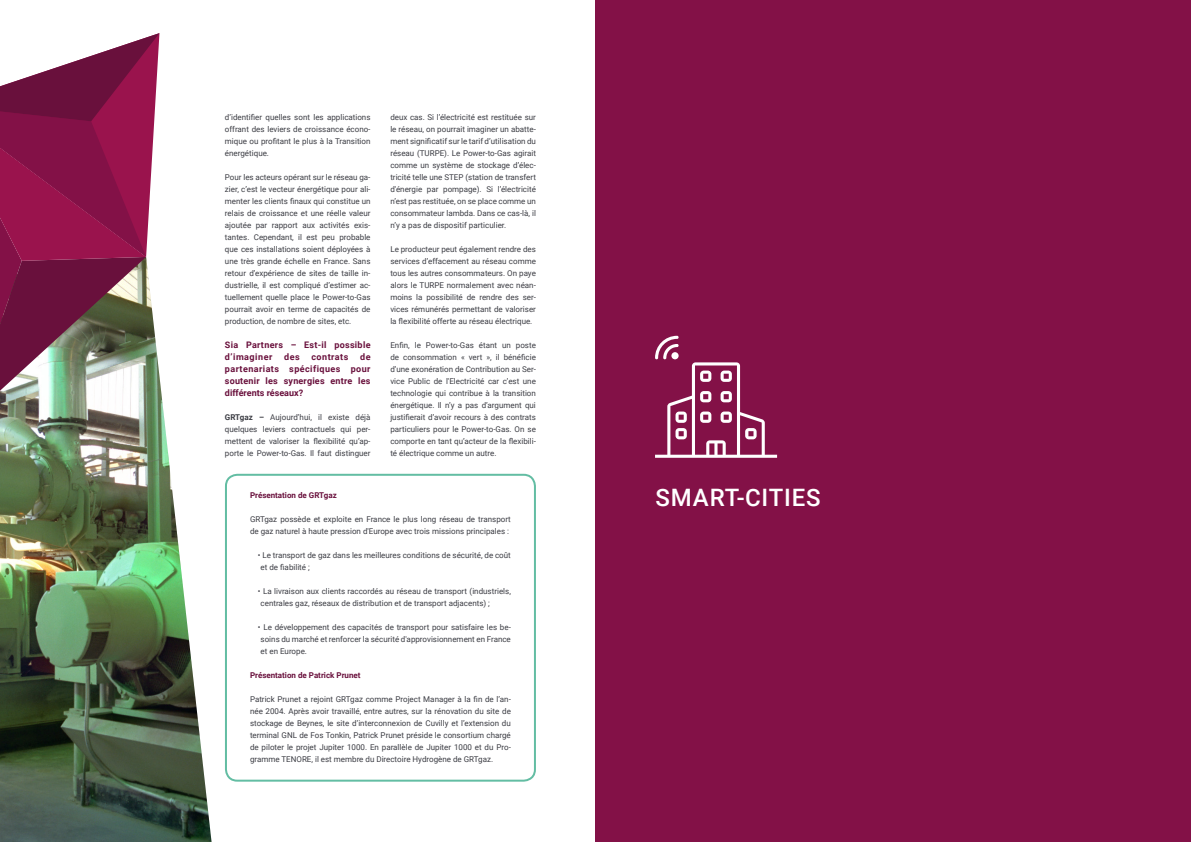
<style>
.page{position:relative;width:1191px;height:842px;background:#fff}
.page>*{position:absolute;margin:0;border:0;box-sizing:border-box;transform-origin:0 0}
.t1{font:500 24px "Roboto";letter-spacing:.035em;color:#fff}
.t2{font:700 9px/12px "Roboto";letter-spacing:.02em;color:#69103c}
.t3{font:700 9px "Roboto";letter-spacing:.055em;color:#69103c}
.t4{font:8px/12px "Roboto";color:#3b3c43;text-align:justify}
.t5{font:700 8px "Roboto";color:#69103c}
.s1{font-weight:700}
</style>
<div class="page">
<img style="left:0;top:373px;width:211px;height:469px">
<div style="left:225px;top:474px;width:311px;height:308px;border:2px solid #63bda3;border-radius:11px"></div>
<svg style="left:0;top:33px;width:159px;height:358px;background:#924666"></svg>
<div style="left:595px;top:0;width:596px;height:842px;background:#831147"></div>
<svg style="left:655px;top:336px;width:122px;height:122px"></svg>
<div style="left:671px;top:352px;width:7px;height:7px;background:#fff;border-radius:50%"></div>
<p class="t4" style="left:225px;top:110px;width:147px">d’identifier quelles sont les applications offrant des leviers de croissance écono&shy;mique ou profitant le plus à la Transition énergétique.</p>
<p class="t4" style="left:225px;top:170px;width:147px">Pour les acteurs opérant sur le réseau ga&shy;zier, c’est le vecteur énergétique pour ali&shy;menter les clients finaux qui constitue un relais de croissance et une réelle valeur ajoutée par rapport aux activités exis&shy;tantes. Cependant, il est peu probable que ces installations soient déployées à une très grande échelle en France. Sans retour d’expérience de sites de taille in&shy;dustrielle, il est compliqué d’estimer ac&shy;tuellement quelle place le Power-to-Gas pourrait avoir en terme de capacités de production, de nombre de sites, etc.</p>
<p class="t2" style="left:225px;top:338px;width:147px">Sia Partners – Est-il possible d’imaginer</p>
<p class="t4" style="left:390px;top:110px;width:147px">deux cas. Si l’électricité est restituée sur le réseau, on pourrait imaginer un abatte&shy;ment significatif sur le tarif d’utilisation du réseau (TURPE). Le Power-to-Gas agirait comme un système de stockage d’élec&shy;tricité telle une STEP (station de transfert d'énergie par pompage). Si l’électricité n’est pas restituée, on se place comme un consommateur lambda. Dans ce cas-là, il n’y a pas de dispositif particulier.</p>
<p class="t4" style="left:390px;top:242px;width:147px">Le producteur peut également rendre des services d’effacement au réseau comme tous les autres consommateurs. On paye alors le TURPE normalement avec néan&shy;moins la possibilité de rendre des ser&shy;vices rémunérés permettant de valoriser la flexibilité offerte au réseau électrique.</p>
<p class="t4" style="left:390px;top:338px;width:147px">Enfin, le Power-to-Gas étant un poste de consommation « vert », il bénéficie d’une exonération de Contribution au Ser&shy;vice Public de l'Electricité car c’est une technologie qui contribue à la transition énergétique. Il n’y a pas d’argument qui justifierait d’avoir recours à des contrats particuliers pour le Power-to-Gas. On se comporte en tant qu’acteur de la flexibili&shy;té électrique comme un autre.</p>
<p class="t2" style="left:225px;top:350px;width:147px;text-align:justify;text-indent:135px">de partenariats spécifiques pour soutenir les synergies entre les différents réseaux?</p>
<p class="t4" style="left:225px;top:410px;width:147px"><span class="s1">GRTgaz –</span> Aujourd’hui, il existe déjà quelques leviers contractuels qui per&shy;mettent de valoriser la flexibilité qu’ap&shy;porte le Power-to-Gas. Il faut distinguer</p>
<p class="t5" style="left:250px;top:489px;width:88px">Présentation de GRTgaz</p>
<p class="t4" style="left:250px;top:512px;width:262px">GRTgaz possède et exploite en France le plus long réseau de transport de gaz naturel à haute pression d'Europe avec trois missions principales :</p>
<p class="t4" style="left:261px;top:548px;width:252px;text-indent:-3px">• Le transport de gaz dans les meilleures conditions de sécurité, de coût et de fiabilité ;</p>
<p class="t4" style="left:261px;top:584px;width:252px;text-indent:-3px">• La livraison aux clients raccordés au réseau de transport (industriels, centrales gaz, réseaux de distribution et de transport adjacents) ;</p>
<p class="t4" style="left:261px;top:620px;width:252px;text-indent:-3px">• Le développement des capacités de transport pour satisfaire les be&shy;soins du marché et renforcer la sécurité d'approvisionnement en France et en Europe.</p>
<p class="t5" style="left:250px;top:669px;width:112px">Présentation de Patrick Prunet</p>
<p class="t4" style="left:250px;top:692px;width:262px">Patrick Prunet a rejoint GRTgaz comme Project Manager à la fin de l’an&shy;née 2004. Après avoir travaillé, entre autres, sur la rénovation du site de stockage de Beynes, le site d’interconnexion de Cuvilly et l’extension du terminal GNL de Fos Tonkin, Patrick Prunet préside le consortium chargé de piloter le projet Jupiter 1000. En parallèle de Jupiter 1000 et du Pro&shy;gramme TENORE, il est membre du Directoire Hydrogène de GRTgaz.</p>
<p class="t2" style="left:284px;top:350px;width:17px">des</p>
<p class="t3" style="left:311px;top:350px;width:39px">contrats</p>
<h1 class="t1" style="left:655px;top:481px;width:167px">SMART-CITIES</h1>
</div>
